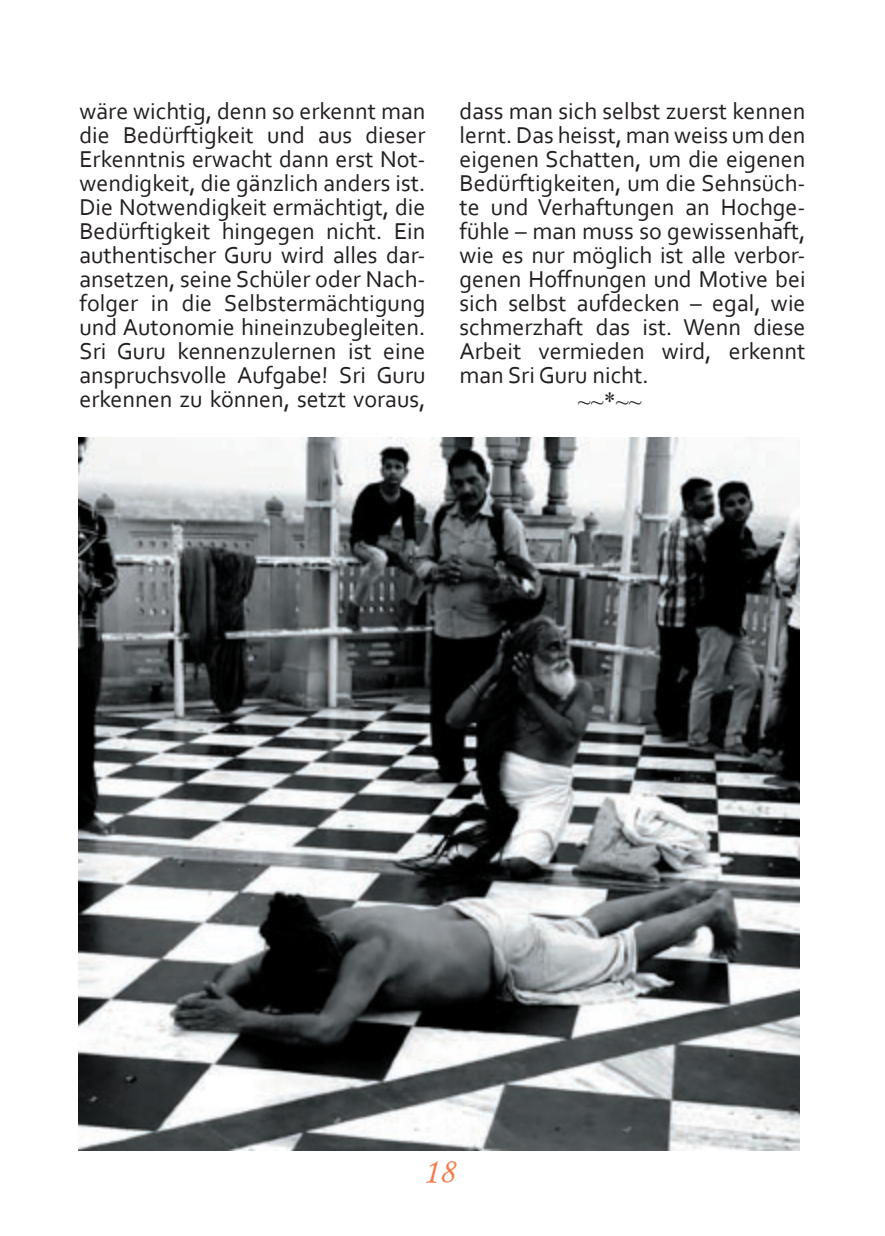
<style>
.page{position:relative;width:885px;height:1236px;background:#fff}
.page>*{position:absolute;margin:0;border:0;box-sizing:border-box;transform-origin:0 0}
.t1{font:36px "Monotype Corsiva";color:#f47d4d}
.t2{font:24px/24px "Corbel";color:#231f20;text-align:justify}
.t3{font:24px "Times New Roman";color:#231f20}
</style>
<div class="page">
<img style="left:78px;top:438px;width:721px;height:713px">
<p class="t2" style="left:79px;top:98px;width:347px">wäre wichtig, denn so erkennt man die Bedürftigkeit und aus dieser Erkenntnis erwacht dann erst Not&shy;wendigkeit, die gänzlich anders ist.<br>Die Notwendigkeit ermächtigt, die Bedürftigkeit hingegen nicht. Ein authentischer Guru wird alles dar&shy;ansetzen, seine Schüler oder Nach&shy;folger in die Selbstermächtigung und Autonomie hineinzubegleiten.<br>Sri Guru kennenzulernen ist eine anspruchsvolle Aufgabe! Sri Guru erkennen zu können, setzt voraus,</p>
<p class="t2" style="left:459px;top:98px;width:347px">dass man sich selbst zuerst kennen lernt. Das heisst, man weiss um den eigenen Schatten, um die eigenen Bedürftigkeiten, um die Sehnsüch&shy;te und Verhaftungen an Hochge&shy;fühle – man muss so gewissenhaft, wie es nur möglich ist alle verbor&shy;genen Hoffnungen und Motive bei sich selbst aufdecken – egal, wie schmerzhaft das ist. Wenn diese Arbeit vermieden wird, erkennt man Sri Guru nicht.</p>
<p class="t3" style="left:577px;top:384px;width:65px">~~*~~</p>
<h1 class="t1" style="left:422px;top:1149px;width:33px">18</h1>
</div>
